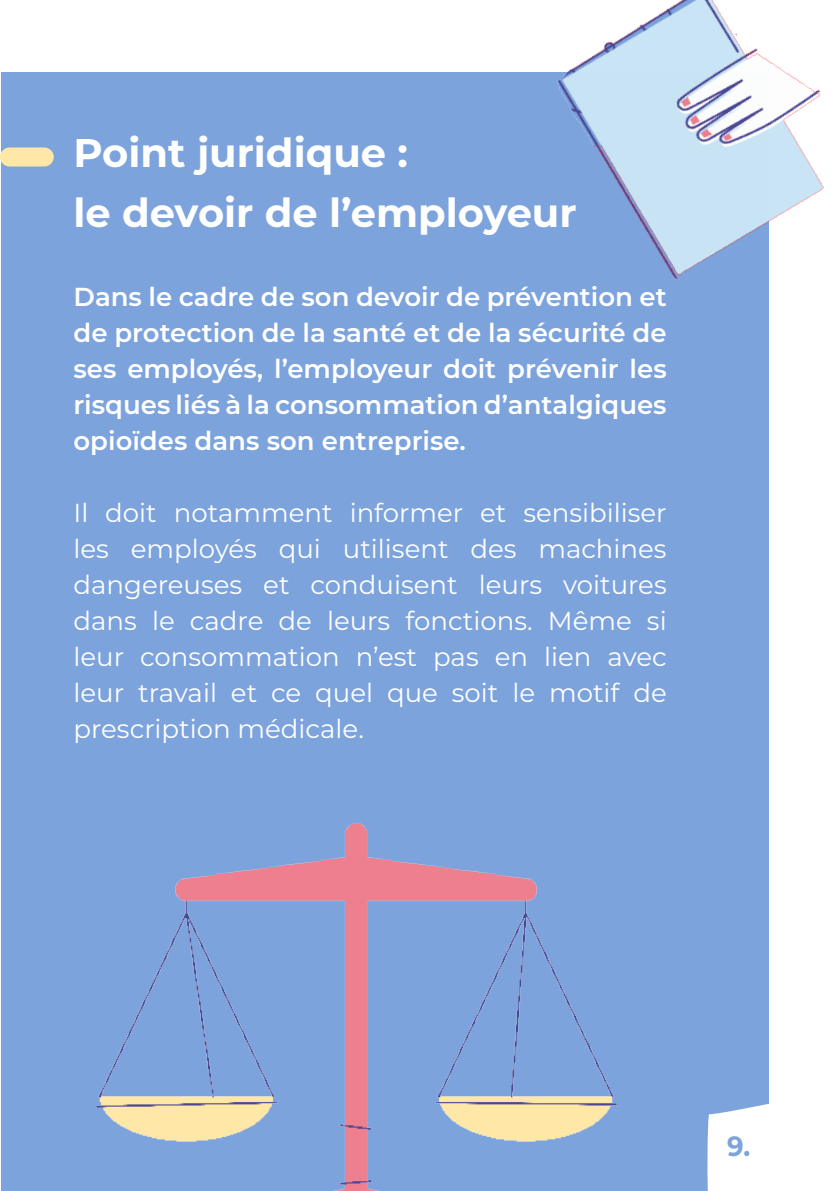
<style>
.page{position:relative;width:840px;height:1191px;background:#fff}
.page>*{position:absolute;margin:0;border:0;box-sizing:border-box;transform-origin:0 0}
.Style_de_paragraphe{font:700 40px "Montserrat";color:#fff}
.t1{font:700 27.8px "Montserrat";color:#7ca3dc;scale:.93 1}
.Style_de_paragraphe-2{font:26px/36px "Montserrat";color:#fff;text-align:justify}
.Style_de_paragraphe-3{font:600 26px/36px "Montserrat";color:#fff;text-align:justify}
</style>
<div class="page">
<div style="left:1px;top:72px;width:767px;height:1118px;background:#7ca3dc"></div>
<div style="left:0;top:147px;width:54px;height:19px;background:#ffe7a7;border-radius:9px"></div>
<svg style="left:706px;top:1103px;width:63px;height:88px;background:#f1f5fb"></svg>
<img style="left:557px;top:0;width:267px;height:363px">
<img style="left:65px;top:822px;width:581px;height:369px">
<p class="Style_de_paragraphe" style="left:73px;top:124px;width:336px">Point juridique :</p>
<p class="Style_de_paragraphe" style="left:73px;top:184px;width:504px">le devoir de l’employeur</p>
<p class="Style_de_paragraphe-3" style="left:73px;top:277px;width:594px">Dans le cadre de son devoir de prévention et de protection de la santé et de la sécurité de ses employés, l’employeur doit prévenir les risques liés à la consommation d’antalgiques opioïdes dans son entreprise.</p>
<p class="Style_de_paragraphe-2" style="left:73px;top:493px;width:594px">Il doit notamment informer et sensibiliser les employés qui utilisent des machines dangereuses et conduisent leurs voitures dans le cadre de leurs fonctions. Même si leur consommation n’est pas en lien avec leur travail et ce quel que soit le motif de prescription médicale.</p>
<p class="t1" style="left:726px;top:1126px;width:26px">9.</p>
</div>
